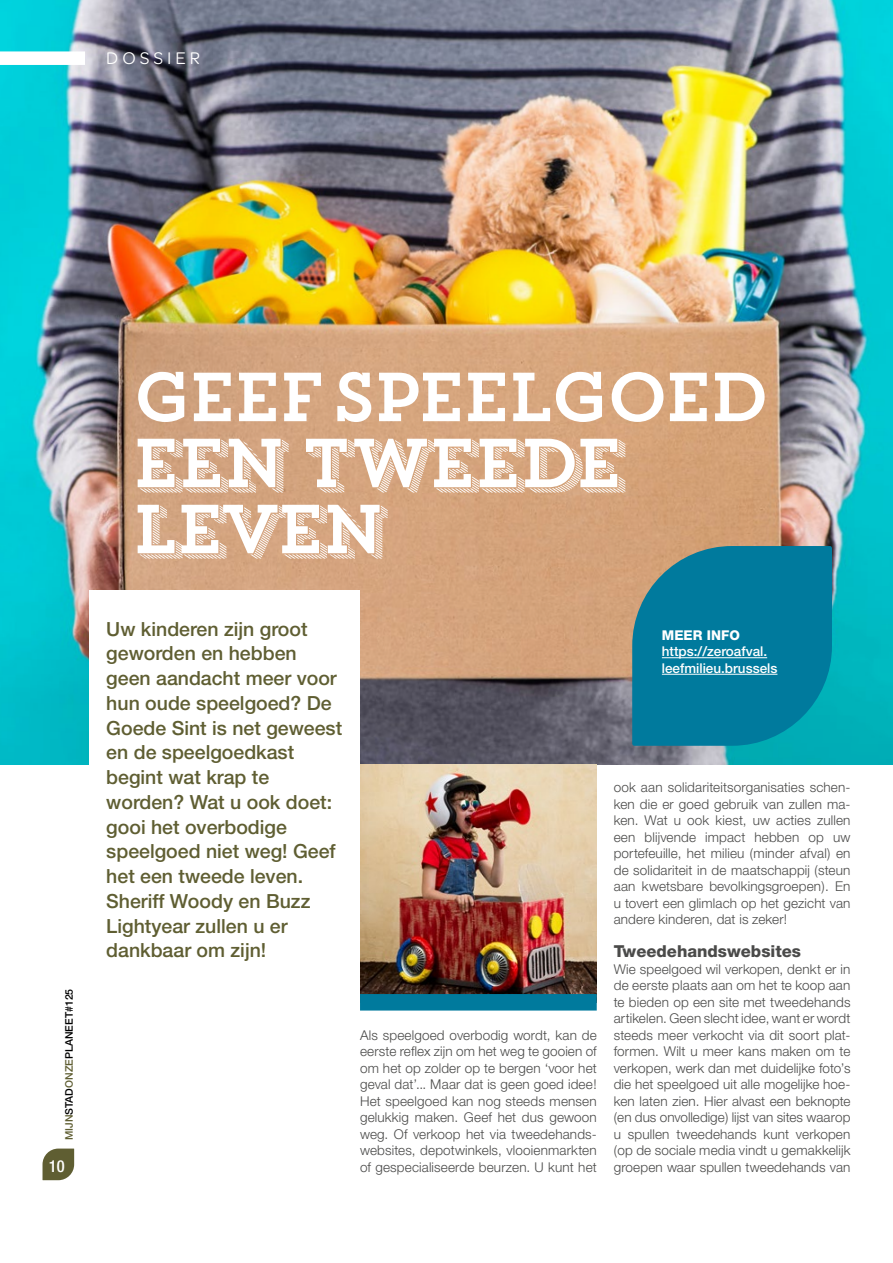
<style>
.page{position:relative;width:893px;height:1263px;background:#fff}
.page>*{position:absolute;margin:0;border:0;box-sizing:border-box;transform-origin:0 0}
.t1{font:69px/66px "Trend Slab Four";letter-spacing:-.065em;color:#fff}
.t2{font:69px "Trend Slab One";letter-spacing:-.085em;color:#fff}
.t3{font:500 19.5px/24.8px "Helvetica Neue";color:#5f5e32}
.t4{font:18px "Omnes";letter-spacing:.22em;color:#fff}
.t5{font:800 16.5px "Helvetica Neue";color:#4a4a49}
.t6{font:500 condensed 16.5px "Helvetica Neue";color:#fff}
.t7{font:300 13.5px/16.5px "Helvetica Neue";letter-spacing:.01em;color:#4a4a49;text-align:justify}
.t8{font:500 13.5px/16.5px "Helvetica Neue LT Std";color:#fff}
.t9{font:800 13.5px "Helvetica Neue LT Std";color:#fff}
.t10{font:500 10.5px "Helvetica Neue LT Std";color:#000}
.s1{color:#5f5e32}
</style>
<div class="page">
<img style="left:0;top:0;width:893px;height:765px">
<svg style="left:43px;top:1148px;width:31px;height:32px"></svg>
<div style="left:89px;top:590px;width:271px;height:224px;background:#fff"></div>
<div style="left:0;top:51px;width:85px;height:14px;background:#fff"></div>
<img style="left:360px;top:765px;width:237px;height:229px">
<div style="left:360px;top:994px;width:237px;height:16px;background:#007a9d"></div>
<svg style="left:632px;top:546px;width:200px;height:200px;background:#0c7f9c"></svg>
<hr style="left:662px;top:657px;width:105px;height:1px;background:#fff">
<hr style="left:662px;top:674px;width:115px;height:1px;background:#fff">
<h3 class="t4" style="left:106px;top:46px;width:95px">DOSSIER</h3>
<p class="t10" style="left:63px;top:1140px;width:153px;rotate:-90deg"><span class="s1">MIJN</span>STAD<span class="s1">ONZE</span>PLANEET#125</p>
<p class="t6" style="left:49px;top:1156px;width:17px">10</p>
<h1 class="t2" style="left:131px;top:353px;width:639px">GEEF SPEELGOED</h1>
<h1 class="t1" style="left:131px;top:431px;width:494px">EEN TWEEDE<br>LEVEN</h1>
<p class="t3" style="left:106px;top:616px;width:237px">Uw kinderen zijn groot geworden en hebben geen aandacht meer voor hun oude speelgoed? De<br>Goede Sint is net geweest en de speelgoedkast begint wat krap te worden? Wat u ook doet: gooi het overbodige speelgoed niet weg! Geef het een tweede leven.<br>Sheriff Woody en Buzz<br>Lightyear zullen u er dankbaar om zijn!</p>
<p class="t9" style="left:662px;top:627px;width:80px">MEER INFO</p>
<p class="t8" style="left:662px;top:643px;width:117px">https://zeroafval. leefmilieu.brussels</p>
<p class="t7" style="left:360px;top:1026px;width:238px">Als speelgoed overbodig wordt, kan de eerste reflex zijn om het weg te gooien of om het op zolder op te bergen ‘voor het geval dat’... Maar dat is geen goed idee!<br>Het speelgoed kan nog steeds mensen gelukkig maken. Geef het dus gewoon weg. Of verkoop het via tweedehands&shy;websites, depotwinkels, vlooienmarkten of gespecialiseerde beurzen. U kunt het</p>
<p class="t7" style="left:614px;top:779px;width:238px">ook aan solidariteitsorganisaties schen&shy;ken die er goed gebruik van zullen ma&shy;ken. Wat u ook kiest, uw acties zullen een blijvende impact hebben op uw portefeuille, het milieu (minder afval) en de solidariteit in de maatschappij (steun aan kwetsbare bevolkingsgroepen). En u tovert een glimlach op het gezicht van andere kinderen, dat is zeker!</p>
<p class="t5" style="left:614px;top:942px;width:189px">Tweedehandswebsites</p>
<p class="t7" style="left:614px;top:960px;width:238px">Wie speelgoed wil verkopen, denkt er in de eerste plaats aan om het te koop aan te bieden op een site met tweedehands artikelen. Geen slecht idee, want er wordt steeds meer verkocht via dit soort plat&shy;formen. Wilt u meer kans maken om te verkopen, werk dan met duidelijke foto’s die het speelgoed uit alle mogelijke hoe&shy;ken laten zien. Hier alvast een beknopte (en dus onvolledige) lijst van sites waarop u spullen tweedehands kunt verkopen (op de sociale media vindt u gemakkelijk groepen waar spullen tweedehands van</p>
</div>
